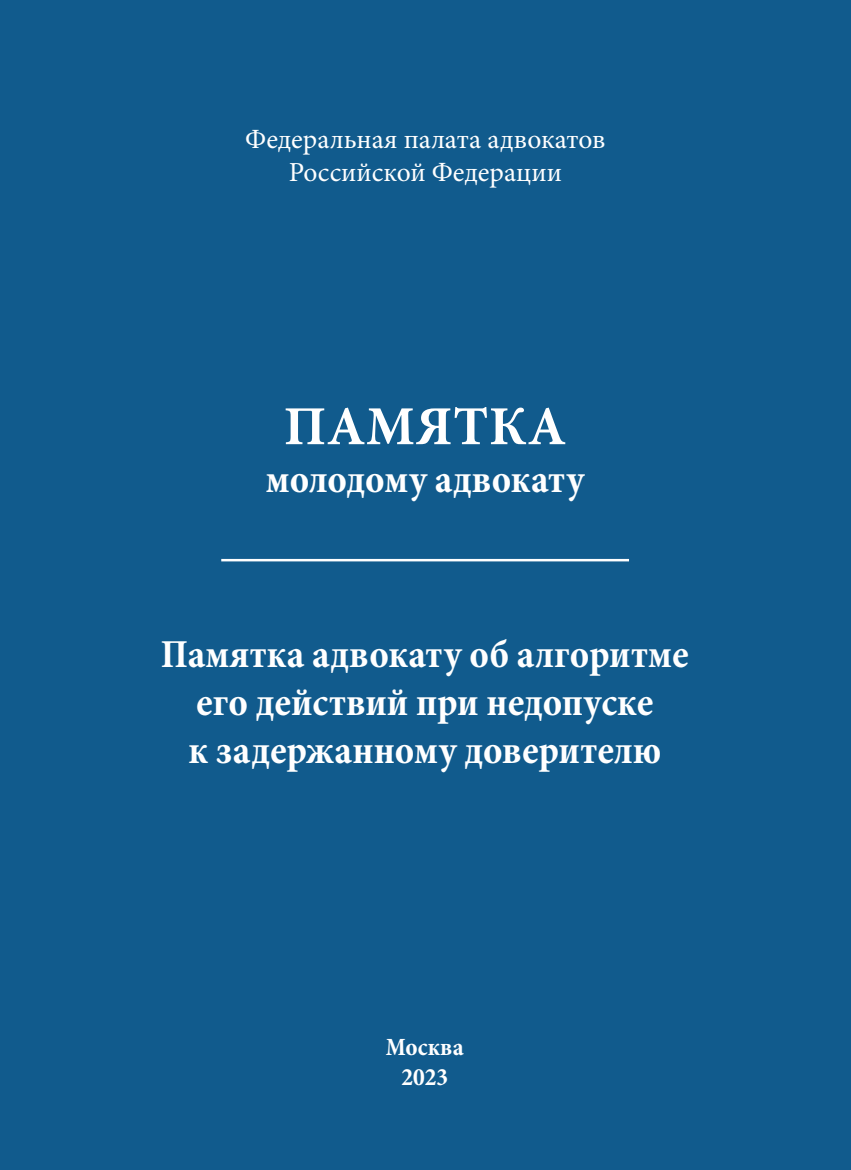
<style>
.page{position:relative;width:851px;height:1170px;background:#fff}
.page>*{position:absolute;margin:0;border:0;box-sizing:border-box;transform-origin:0 0}
.t1{font:700 55px "Minion Pro";letter-spacing:.01em;color:#fff}
.t2{font:700 condensed 40px/48px "Minion Pro";color:#fff;text-align:center}
.text{font:27.5px/33px "Minion Pro";color:#fff;text-align:center}
.t3{font:700 condensed 25px/30px "Minion Pro";color:#fff;text-align:center}
</style>
<div class="page">
<div style="left:1px;top:1px;width:848px;height:1167px;background:#115b8d"></div>
<hr style="left:221px;top:559px;width:408px;height:2px;background:#fff">
<p class="text" style="left:245px;top:123px;width:362px">Федеральная палата адвокатов<br>Российской Федерации</p>
<p class="t1" style="left:284px;top:388px;width:284px">ПАМЯТКА</p>
<p class="t2" style="left:266px;top:455px;width:320px">молодому адвокату</p>
<p class="t2" style="left:161px;top:630px;width:529px">Памятка адвокату об алгоритме его действий при недопуске<br>к задержанному доверителю</p>
<p class="t3" style="left:385px;top:1031px;width:80px">Москва<br>2023</p>
</div>
